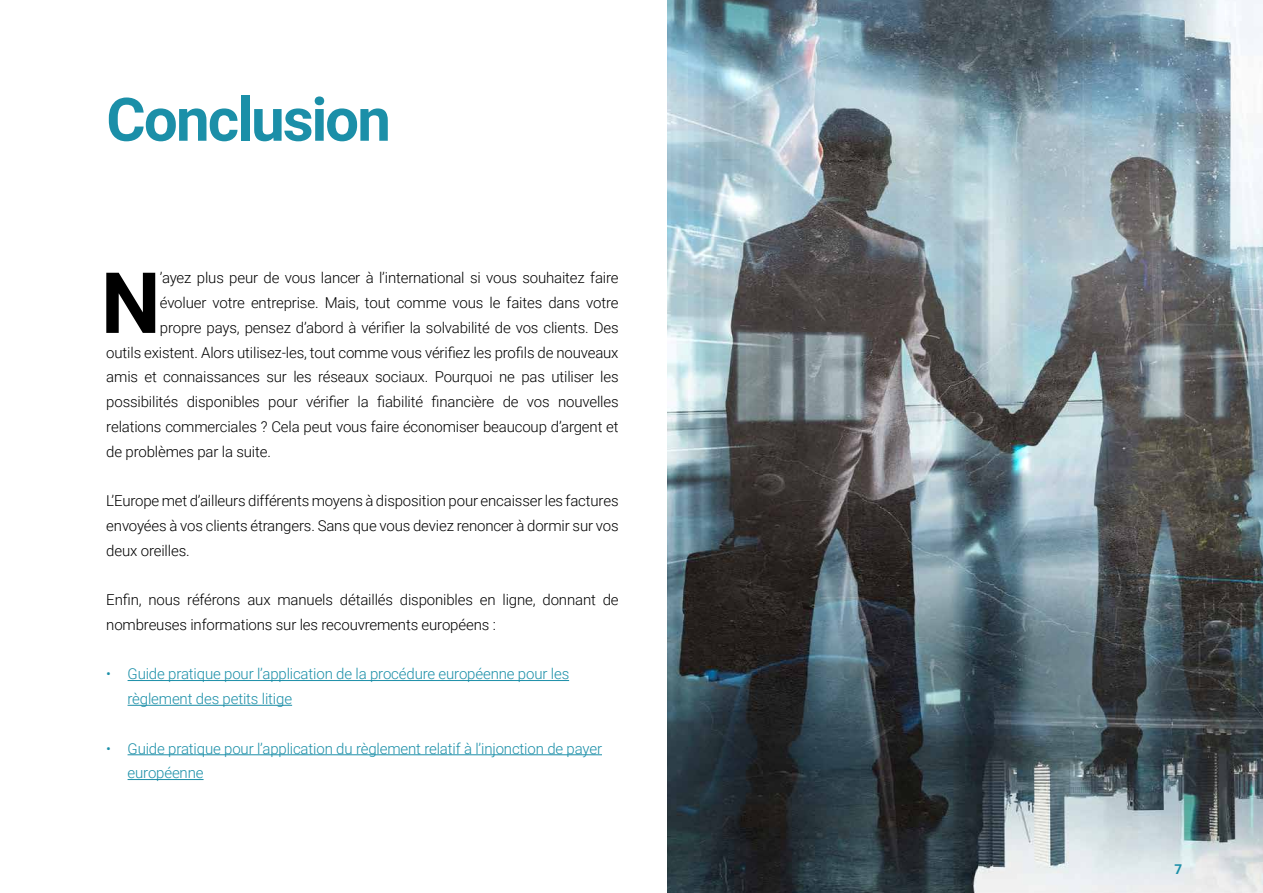
<style>
.page{position:relative;width:1263px;height:893px;background:#fff}
.page>*{position:absolute;margin:0;border:0;box-sizing:border-box;transform-origin:0 0}
.t1{font:700 84.6px "Roboto";color:#000}
.t2{font:700 60px "Roboto";letter-spacing:-.03em;color:#1b8fa8}
.t3{font:300 15px/24.8px "Roboto";letter-spacing:-.01em;color:#000;text-align:justify}
.t4{font:300 15px/24.8px "Roboto";letter-spacing:-.01em;color:#1b8fa8}
.t5{font:700 13.5px "Roboto";color:#1b8fa8}
</style>
<div class="page">
<hr style="left:128px;top:680px;width:441px;height:1px;background:#1b8fa8">
<hr style="left:128px;top:705px;width:164px;height:1px;background:#1b8fa8">
<hr style="left:128px;top:754px;width:474px;height:1px;background:#1b8fa8">
<hr style="left:128px;top:779px;width:76px;height:1px;background:#1b8fa8">
<img style="left:668px;top:0;width:595px;height:893px">
<h2 class="t2" style="left:106px;top:77px;width:286px">Conclusion</h2>
<h1 class="t1" style="left:101px;top:244px;width:61px">N</h1>
<p class="t3" style="left:160px;top:265px;width:460px">’ayez plus peur de vous lancer à l’international si vous souhaitez faire</p>
<p class="t3" style="left:160px;top:290px;width:460px">évoluer votre entreprise. Mais, tout comme vous le faites dans votre</p>
<p class="t3" style="left:160px;top:315px;width:460px">propre pays, pensez d’abord à vérifier la solvabilité de vos clients. Des</p>
<p class="t3" style="left:106px;top:339px;width:514px">outils existent. Alors utilisez-les, tout comme vous vérifiez les profils de nouveaux</p>
<p class="t3" style="left:106px;top:364px;width:514px">amis et connaissances sur les réseaux sociaux. Pourquoi ne pas utiliser les</p>
<p class="t3" style="left:106px;top:389px;width:514px">possibilités disponibles pour vérifier la fiabilité financière de vos nouvelles</p>
<p class="t3" style="left:106px;top:414px;width:514px">relations commerciales ? Cela peut vous faire économiser beaucoup d’argent et</p>
<p class="t3" style="left:106px;top:438px;width:166px">de problèmes par la suite.</p>
<p class="t3" style="left:106px;top:488px;width:514px">L’Europe met d’ailleurs différents moyens à disposition pour encaisser les factures envoyées à vos clients étrangers. Sans que vous deviez renoncer à dormir sur vos deux oreilles.</p>
<p class="t3" style="left:106px;top:587px;width:514px">Enfin, nous référons aux manuels détaillés disponibles en ligne, donnant de nombreuses informations sur les recouvrements européens :</p>
<p class="t4" style="left:128px;top:661px;width:443px;text-indent:-21px">• Guide pratique pour l’application de la procédure européenne pour les règlement des petits litige</p>
<p class="t4" style="left:128px;top:735px;width:476px;text-indent:-21px">• Guide pratique pour l’application du règlement relatif à l’injonction de payer européenne</p>
<p class="t5" style="left:1174px;top:854px;width:9px">7</p>
<p class="t5" style="left:1174px;top:859px;width:9px">7</p>
</div>
